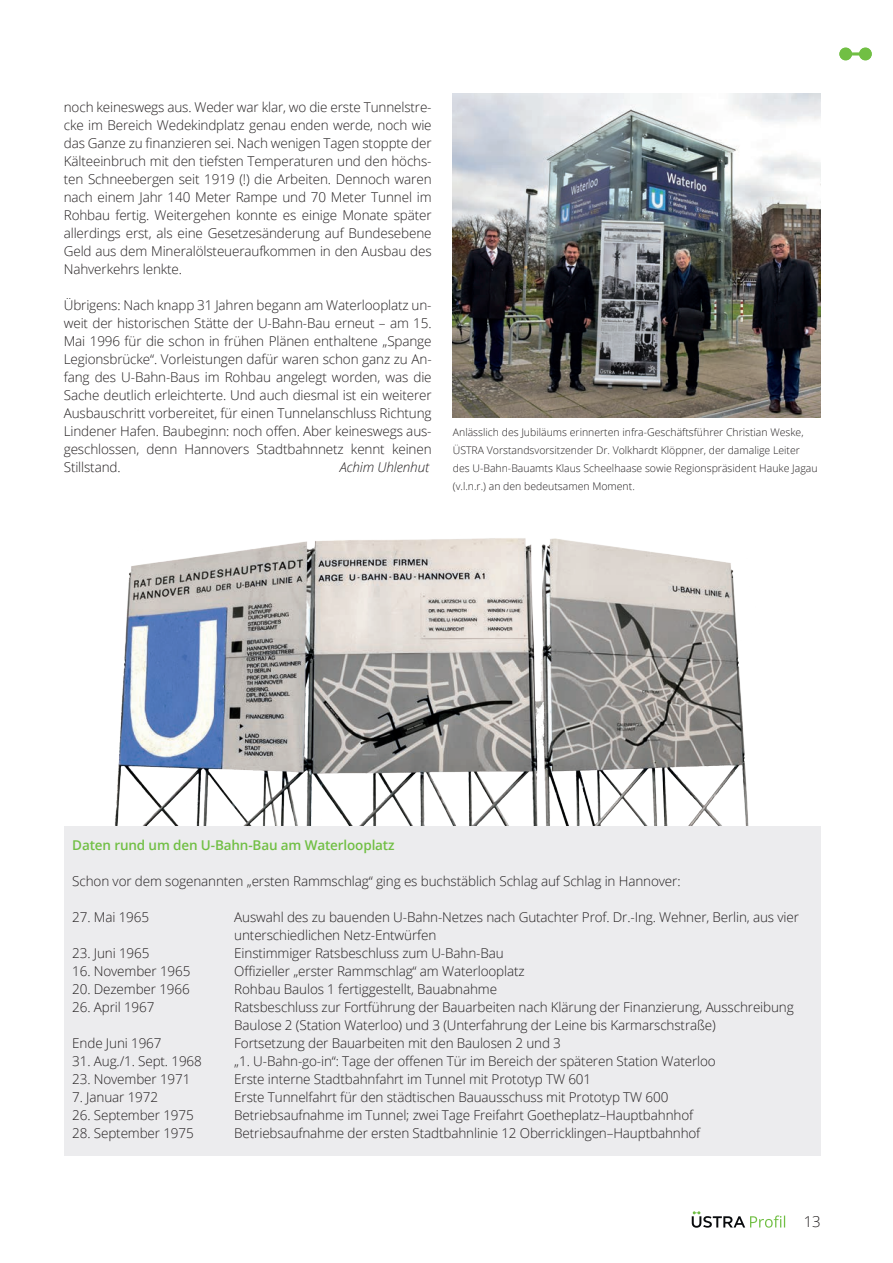
<style>
.page{position:relative;width:893px;height:1263px;background:#fff}
.page>*{position:absolute;margin:0;border:0;box-sizing:border-box;transform-origin:0 0}
.t1{font:300 15px "Open Sans";color:#231f20}
.t2{font:300 13.5px/18px "Open Sans";letter-spacing:-.01em;color:#231f20}
.t3{font:600 13.5px "Open Sans";letter-spacing:-.01em;color:#71bf44}
.t4{font:italic 300 13.5px "Open Sans";letter-spacing:-.01em;color:#231f20}
.t5{font:300 10.5px/18px "Open Sans";color:#231f20}
</style>
<div class="page">
<svg style="left:692px;top:1211px;width:93px;height:17px"></svg>
<img style="left:115px;top:538px;width:634px;height:288px">
<div style="left:64px;top:826px;width:757px;height:330px;background:#ececee"></div>
<img style="left:453px;top:93px;width:368px;height:325px">
<svg style="left:839px;top:47px;width:33px;height:13px"></svg>
<p class="t2" style="left:64px;top:97px;width:369px;text-align:justify">noch keineswegs aus. Weder war klar, wo die erste Tunnelstre&shy;cke im Bereich Wedekindplatz genau enden werde, noch wie das Ganze zu finanzieren sei. Nach wenigen Tagen stoppte der Kälteeinbruch mit den tiefsten Temperaturen und den höchs&shy;ten Schneebergen seit 1919 (!) die Arbeiten. Dennoch waren nach einem Jahr 140 Meter Rampe und 70 Meter Tunnel im Rohbau fertig. Weitergehen konnte es einige Monate später allerdings erst, als eine Gesetzesänderung auf Bundesebene Geld aus dem Mineralölsteueraufkommen in den Ausbau des Nahverkehrs lenkte.</p>
<p class="t2" style="left:64px;top:295px;width:369px;text-align:justify">Übrigens: Nach knapp 31 Jahren begann am Waterlooplatz un&shy;weit der historischen Stätte der U-Bahn-Bau erneut – am 15.<br>Mai 1996 für die schon in frühen Plänen enthaltene „Spange Legionsbrücke“. Vorleistungen dafür waren schon ganz zu An&shy;fang des U-Bahn-Baus im Rohbau angelegt worden, was die Sache deutlich erleichterte. Und auch diesmal ist ein weiterer Ausbauschritt vorbereitet, für einen Tunnelanschluss Richtung Lindener Hafen. Baubeginn: noch offen. Aber keineswegs aus&shy;geschlossen, denn Hannovers Stadtbahnnetz kennt keinen Stillstand.</p>
<p class="t4" style="left:340px;top:457px;width:91px">Achim Uhlenhut</p>
<p class="t5" style="left:453px;top:422px;width:366px">Anlässlich des Jubiläums erinnerten infra-Geschäftsführer Christian Weske, ÜSTRA Vorstandsvorsitzender Dr. Volkhardt Klöppner, der damalige Leiter des U-Bahn-Bauamts Klaus Scheelhaase sowie Regionspräsident Hauke Jagau (v.l.n.r.) an den bedeutsamen Moment.</p>
<p class="t3" style="left:72px;top:835px;width:324px">Daten rund um den U-Bahn-Bau am Waterlooplatz</p>
<p class="t2" style="left:72px;top:871px;width:610px">Schon vor dem sogenannten „ersten Rammschlag“ ging es buchstäblich Schlag auf Schlag in Hannover:</p>
<p class="t2" style="left:72px;top:907px;width:78px">27. Mai 1965</p>
<p class="t2" style="left:234px;top:907px;width:566px">Auswahl des zu bauenden U-Bahn-Netzes nach Gutachter Prof. Dr.-Ing. Wehner, Berlin, aus vier unterschiedlichen Netz-Entwürfen</p>
<p class="t2" style="left:72px;top:943px;width:79px">23. Juni 1965</p>
<p class="t2" style="left:234px;top:943px;width:271px">Einstimmiger Ratsbeschluss zum U-Bahn-Bau</p>
<p class="t2" style="left:72px;top:961px;width:120px">16. November 1965</p>
<p class="t2" style="left:234px;top:961px;width:292px">Offizieller „erster Rammschlag“ am Waterlooplatz</p>
<p class="t2" style="left:72px;top:979px;width:119px">20. Dezember 1966</p>
<p class="t2" style="left:234px;top:979px;width:264px">Rohbau Baulos 1 fertiggestellt, Bauabnahme</p>
<p class="t2" style="left:72px;top:997px;width:84px">26. April 1967</p>
<p class="t2" style="left:234px;top:997px;width:561px">Ratsbeschluss zur Fortführung der Bauarbeiten nach Klärung der Finanzierung, Ausschreibung<br>Baulose 2 (Station Waterloo) und 3 (Unterfahrung der Leine bis Karmarschstraße)</p>
<p class="t2" style="left:72px;top:1033px;width:91px">Ende Juni 1967</p>
<p class="t2" style="left:234px;top:1033px;width:328px">Fortsetzung der Bauarbeiten mit den Baulosen 2 und 3</p>
<p class="t2" style="left:72px;top:1051px;width:131px">31. Aug./1. Sept. 1968</p>
<p class="t2" style="left:234px;top:1051px;width:483px">„1. U-Bahn-go-in“: Tage der offenen Tür im Bereich der späteren Station Waterloo</p>
<p class="t2" style="left:72px;top:1069px;width:120px">23. November 1971</p>
<p class="t2" style="left:234px;top:1069px;width:358px">Erste interne Stadtbahnfahrt im Tunnel mit Prototyp TW 601</p>
<p class="t2" style="left:72px;top:1087px;width:87px">7. Januar 1972</p>
<p class="t2" style="left:234px;top:1087px;width:436px">Erste Tunnelfahrt für den städtischen Bauausschuss mit Prototyp TW 600</p>
<p class="t2" style="left:72px;top:1105px;width:123px">26. September 1975</p>
<p class="t2" style="left:234px;top:1105px;width:460px">Betriebsaufnahme im Tunnel; zwei Tage Freifahrt Goetheplatz–Hauptbahnhof</p>
<p class="t2" style="left:72px;top:1123px;width:123px">28. September 1975</p>
<p class="t2" style="left:234px;top:1123px;width:467px">Betriebsaufnahme der ersten Stadtbahnlinie 12 Oberricklingen–Hauptbahnhof</p>
<p class="t1" style="left:804px;top:1211px;width:18px">13</p>
</div>
